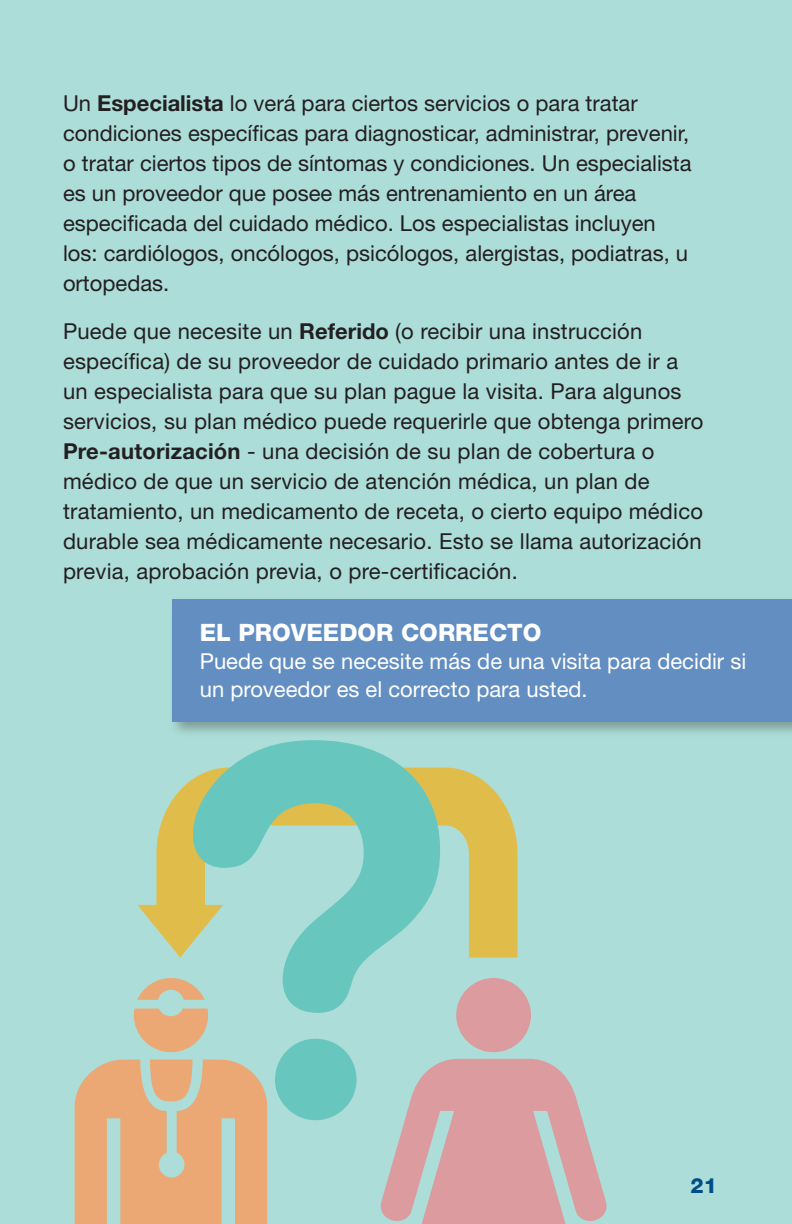
<style>
.page{position:relative;width:792px;height:1224px;background:#adddd8}
.page>*{position:absolute;margin:0;border:0;box-sizing:border-box;transform-origin:0 0}
.guidemap_headers{font:800 24px "Helvetica Neue LT Std";color:#fff}
.body_copy{font:22px/30px "Helvetica Neue LT Std";letter-spacing:.01em;color:#231f20}
.guidemap_headers-2{font:22px/28px "Helvetica Neue LT Std";color:#fff}
.t1{font:800 21px "Helvetica Neue LT Std";color:#004e89}
.s1{font-weight:700}
</style>
<div class="page">
<div style="left:456px;top:978px;width:75px;height:74px;background:#dc9b9e;border-radius:50%"></div>
<svg style="left:380px;top:1058px;width:227px;height:166px"></svg>
<svg style="left:137px;top:768px;width:380px;height:190px;fill:#e0bc4a"></svg>
<svg style="left:134px;top:1009px;width:74px;height:43px"></svg>
<svg style="left:137px;top:978px;width:56px;height:22px"></svg>
<svg style="left:75px;top:1059px;width:192px;height:165px"></svg>
<div style="left:275px;top:1039px;width:82px;height:81px;background:#67c7bf;border-radius:50%"></div>
<svg style="left:193px;top:740px;width:247px;height:273px"></svg>
<div style="left:169px;top:595px;width:623px;height:143px;background:#231f20;opacity:.35"></div>
<div style="left:173px;top:599px;width:619px;height:123px;background:#628ec1"></div>
<p class="body_copy" style="left:63px;top:88px;width:630px">Un <span class="s1">Especialista</span> lo verá para ciertos servicios o para tratar condiciones específicas para diagnosticar, administrar, prevenir, o tratar ciertos tipos de síntomas y condiciones. Un especialista es un proveedor que posee más entrenamiento en un área especificada del cuidado médico. Los especialistas incluyen los: cardiólogos, oncólogos, psicólogos, alergistas, podiatras, u ortopedas.</p>
<p class="body_copy" style="left:63px;top:316px;width:642px">Puede que necesite un <span class="s1">Referido</span> (o recibir una instrucción específica) de su proveedor de cuidado primario antes de ir a un especialista para que su plan pague la visita. Para algunos servicios, su plan médico puede requerirle que obtenga primero <span class="s1">Pre-autorización</span> - una decisión de su plan de cobertura o médico de que un servicio de atención médica, un plan de tratamiento, un medicamento de receta, o cierto equipo médico durable sea médicamente necesario. Esto se llama autorización previa, aprobación previa, o pre-certificación.</p>
<p class="guidemap_headers" style="left:200px;top:618px;width:343px">EL PROVEEDOR CORRECTO</p>
<p class="guidemap_headers-2" style="left:200px;top:647px;width:548px">Puede que se necesite más de una visita para decidir si un proveedor es el correcto para usted.</p>
<p class="t1" style="left:691px;top:1173px;width:28px">21</p>
</div>
